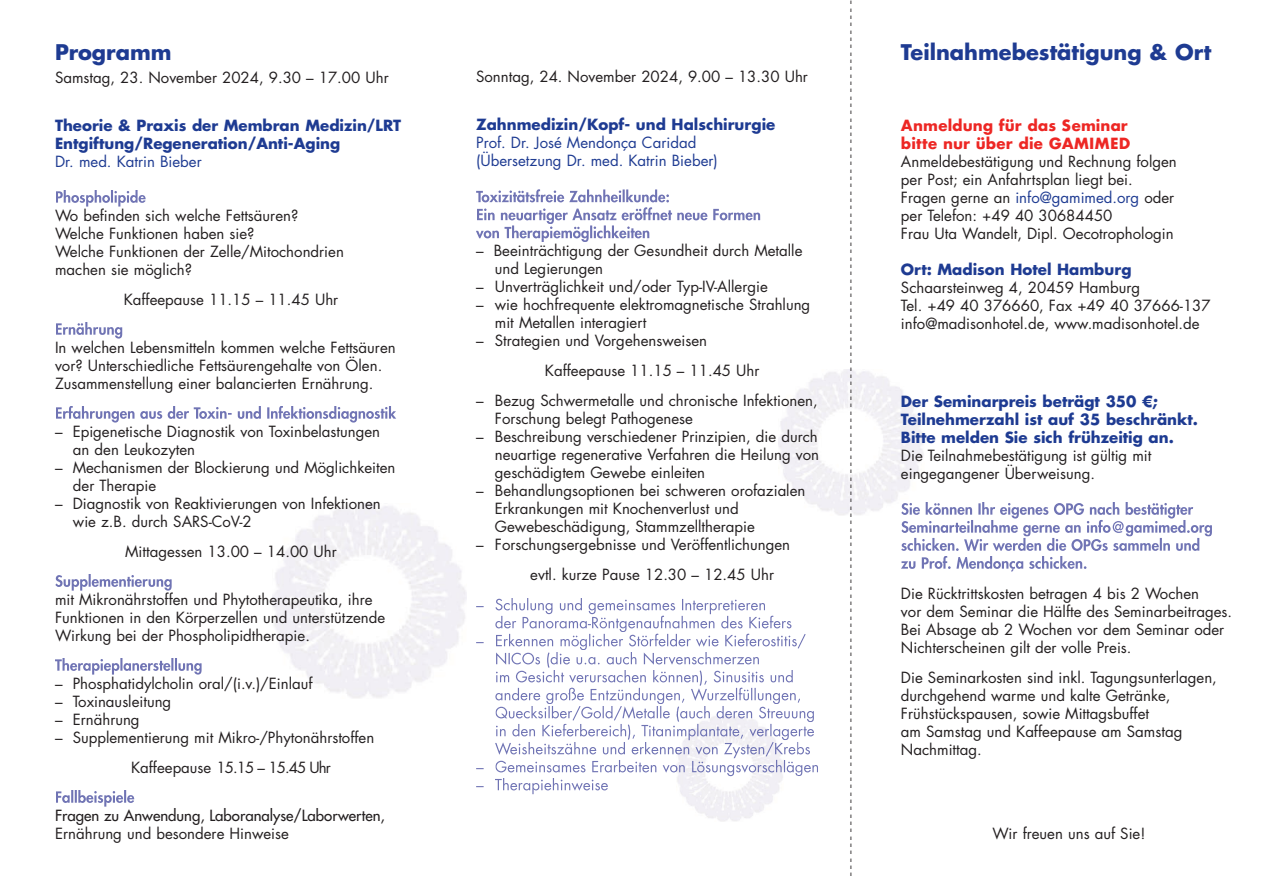
<style>
.page{position:relative;width:1263px;height:893px;background:#fff}
.page>*{position:absolute;margin:0;border:0;box-sizing:border-box;transform-origin:0 0}
.t1{font:700 21px "Futura LT";color:#1e3b92}
.t2{font:300 18px "Futura LT";color:#231f20}
.t3{font:15px/18px "Futura LT";color:#231f20}
.t4{font:700 15px/18px "Futura LT";color:#1e3b92}
.t5{font:15px/18px "Futura LT";color:#1e3b92}
.t6{font:700 15px/18px "Futura";color:#ed2724}
.t7{font:15px "Futura LT";color:#231f20}
.s1{color:#1e3b92}
</style>
<div class="page">
<img style="left:677px;top:714px;width:107px;height:107px">
<svg style="left:56px;top:190px;width:90px;height:17px"></svg>
<svg style="left:56px;top:322px;width:66px;height:17px"></svg>
<svg style="left:56px;top:406px;width:127px;height:17px"></svg>
<svg style="left:55px;top:574px;width:117px;height:17px"></svg>
<svg style="left:55px;top:658px;width:115px;height:17px"></svg>
<svg style="left:56px;top:790px;width:78px;height:17px"></svg>
<svg style="left:901px;top:502px;width:140px;height:70px"></svg>
<svg style="left:476px;top:189px;width:118px;height:13px"></svg>
<svg style="left:476px;top:208px;width:128px;height:34px"></svg>
<svg style="left:495px;top:598px;width:128px;height:30px"></svg>
<svg style="left:495px;top:634px;width:167px;height:102px"></svg>
<svg style="left:495px;top:742px;width:129px;height:13px"></svg>
<svg style="left:495px;top:761px;width:117px;height:11px"></svg>
<svg style="left:495px;top:778px;width:113px;height:16px"></svg>
<h1 class="t1" style="left:55px;top:43px;width:118px">Programm</h1>
<p class="t3" style="left:55px;top:69px;width:335px">Samstag, 23. November 2024, 9.30 – 17.00 Uhr</p>
<p class="t4" style="left:55px;top:117px;width:348px">Theorie &amp; Praxis der Membran Medizin/LRT<br>Entgiftung/Regeneration/Anti-Aging</p>
<p class="t5" style="left:55px;top:153px;width:148px">Dr. med. Katrin Bieber</p>
<p class="t3" style="left:55px;top:207px;width:290px">Wo befinden sich welche Fettsäuren?<br>Welche Funktionen haben sie?<br>Welche Funktionen der Zelle/Mitochondrien machen sie möglich?</p>
<p class="t3" style="left:124px;top:291px;width:216px">Kaffeepause 11.15 – 11.45 Uhr</p>
<p class="t3" style="left:55px;top:339px;width:342px">In welchen Lebensmitteln kommen welche Fettsäuren vor? Unterschiedliche Fettsäurengehalte von Ölen.<br>Zusammenstellung einer balancierten Ernährung.</p>
<p class="t3" style="left:73px;top:423px;width:309px;text-indent:-18px">– Epigenetische Diagnostik von Toxinbelastungen an den Leukozyten</p>
<p class="t3" style="left:73px;top:459px;width:324px;text-indent:-18px">– Mechanismen der Blockierung und Möglichkeiten der Therapie</p>
<p class="t3" style="left:73px;top:495px;width:309px;text-indent:-18px">– Diagnostik von Reaktivierungen von Infektionen wie z.B. durch SARS-CoV-2</p>
<p class="t3" style="left:125px;top:543px;width:213px">Mittagessen 13.00 – 14.00 Uhr</p>
<p class="t3" style="left:55px;top:591px;width:332px">mit Mikronährstoffen und Phytotherapeutika, ihre<br>Funktionen in den Körperzellen und unterstützende<br>Wirkung bei der Phospholipidtherapie.</p>
<p class="t3" style="left:55px;top:675px;width:259px">– Phosphatidylcholin oral/(i.v.)/Einlauf</p>
<p class="t3" style="left:55px;top:693px;width:118px">– Toxinausleitung</p>
<p class="t3" style="left:55px;top:711px;width:86px">– Ernährung</p>
<p class="t3" style="left:131px;top:723px;width:245px;line-height:30px;text-indent:-76px">– Supplementierung mit Mikro-/Phytonährstoffen<br>Kaffeepause 15.15 – 15.45 Uhr</p>
<p class="t7" style="left:55px;top:808px;width:331px">Fragen zu Anwendung, Laboranalyse/Laborwerten,</p>
<p class="t3" style="left:55px;top:825px;width:235px">Ernährung und besondere Hinweise</p>
<p class="t3" style="left:476px;top:69px;width:333px">Sonntag, 24. November 2024, 9.00 – 13.30 Uhr</p>
<p class="t4" style="left:476px;top:117px;width:301px">Zahnmedizin/Kopf- und Halschirurgie</p>
<p class="t5" style="left:476px;top:135px;width:243px">Prof. Dr. José Mendonça Caridad (Übersetzung Dr. med. Katrin Bieber)</p>
<p class="t3" style="left:495px;top:243px;width:309px;text-indent:-19px">– Beeinträchtigung der Gesundheit durch Metalle und Legierungen</p>
<p class="t3" style="left:476px;top:279px;width:293px">– Unverträglichkeit und/oder Typ-IV-Allergie</p>
<p class="t3" style="left:495px;top:297px;width:317px;text-indent:-19px">– wie hochfrequente elektromagnetische Strahlung mit Metallen interagiert</p>
<p class="t3" style="left:545px;top:327px;width:216px;line-height:30px;text-indent:-69px">– Strategien und Vorgehensweisen<br>Kaffeepause 11.15 – 11.45 Uhr</p>
<p class="t3" style="left:495px;top:393px;width:324px;text-indent:-19px">– Bezug Schwermetalle und chronische Infektionen,<br>Forschung belegt Pathogenese</p>
<p class="t3" style="left:495px;top:429px;width:326px;text-align:justify;text-indent:-19px">– Beschreibung verschiedener Prinzipien, die durch neuartige regenerative Verfahren die Heilung von geschädigtem Gewebe einleiten</p>
<p class="t3" style="left:495px;top:483px;width:312px;text-indent:-19px">– Behandlungsoptionen bei schweren orofazialen<br>Erkrankungen mit Knochenverlust und<br>Gewebeschädigung, Stammzelltherapie</p>
<p class="t3" style="left:530px;top:531px;width:261px;line-height:30px;text-indent:-54px">– Forschungsergebnisse und Veröffentlichungen evtl. kurze Pause 12.30 – 12.45 Uhr</p>
<p class="t2" style="left:842px;top:876px;width:877px;rotate:-90deg">- - - - - - - - - - - - - - - - - - - - - - - - - - - - - - - - - - - - - - - - - - - - - - - - - - - - - - - - - - - - - - - - - - - - - - - - - - - - - - - - - - - - - - - - - - - - - - - - - - - - - - - - - - - - - - - - - - - - - - - -</p>
<h1 class="t1" style="left:901px;top:43px;width:312px">Teilnahmebestätigung &amp; Ort</h1>
<p class="t6" style="left:901px;top:116px;width:231px">Anmeldung für das Seminar bitte nur über die GAMIMED</p>
<p class="t3" style="left:901px;top:153px;width:277px">Anmeldebestätigung und Rechnung folgen per Post; ein Anfahrtsplan liegt bei.<br>Fragen gerne an <span class="s1">info@gamimed.org</span> oder per Telefon: +49 40 30684450<br>Frau Uta Wandelt, Dipl. Oecotrophologin</p>
<p class="t4" style="left:901px;top:261px;width:232px">Ort: Madison Hotel Hamburg</p>
<p class="t3" style="left:901px;top:279px;width:311px">Schaarsteinweg 4, 20459 Hamburg<br>Tel. +49 40 376660, Fax +49 40 37666-137 info@madisonhotel.de, www.madisonhotel.de</p>
<p class="t4" style="left:901px;top:393px;width:299px">Der Seminarpreis beträgt 350 €;<br>Teilnehmerzahl ist auf 35 beschränkt.<br>Bitte melden Sie sich frühzeitig an.</p>
<p class="t3" style="left:901px;top:447px;width:252px">Die Teilnahmebestätigung ist gültig mit eingegangener Überweisung.</p>
<p class="t3" style="left:901px;top:585px;width:333px">Die Rücktrittskosten betragen 4 bis 2 Wochen<br>vor dem Seminar die Hälfte des Seminarbeitrages.<br>Bei Absage ab 2 Wochen vor dem Seminar oder Nichterscheinen gilt der volle Preis.</p>
<p class="t3" style="left:901px;top:669px;width:317px">Die Seminarkosten sind inkl. Tagungsunterlagen, durchgehend warme und kalte Getränke, Frühstückspausen, sowie Mittagsbuffet<br>am Samstag und Kaffeepause am Samstag Nachmittag.</p>
<p class="t3" style="left:992px;top:826px;width:154px">Wir freuen uns auf Sie!</p>
</div>
